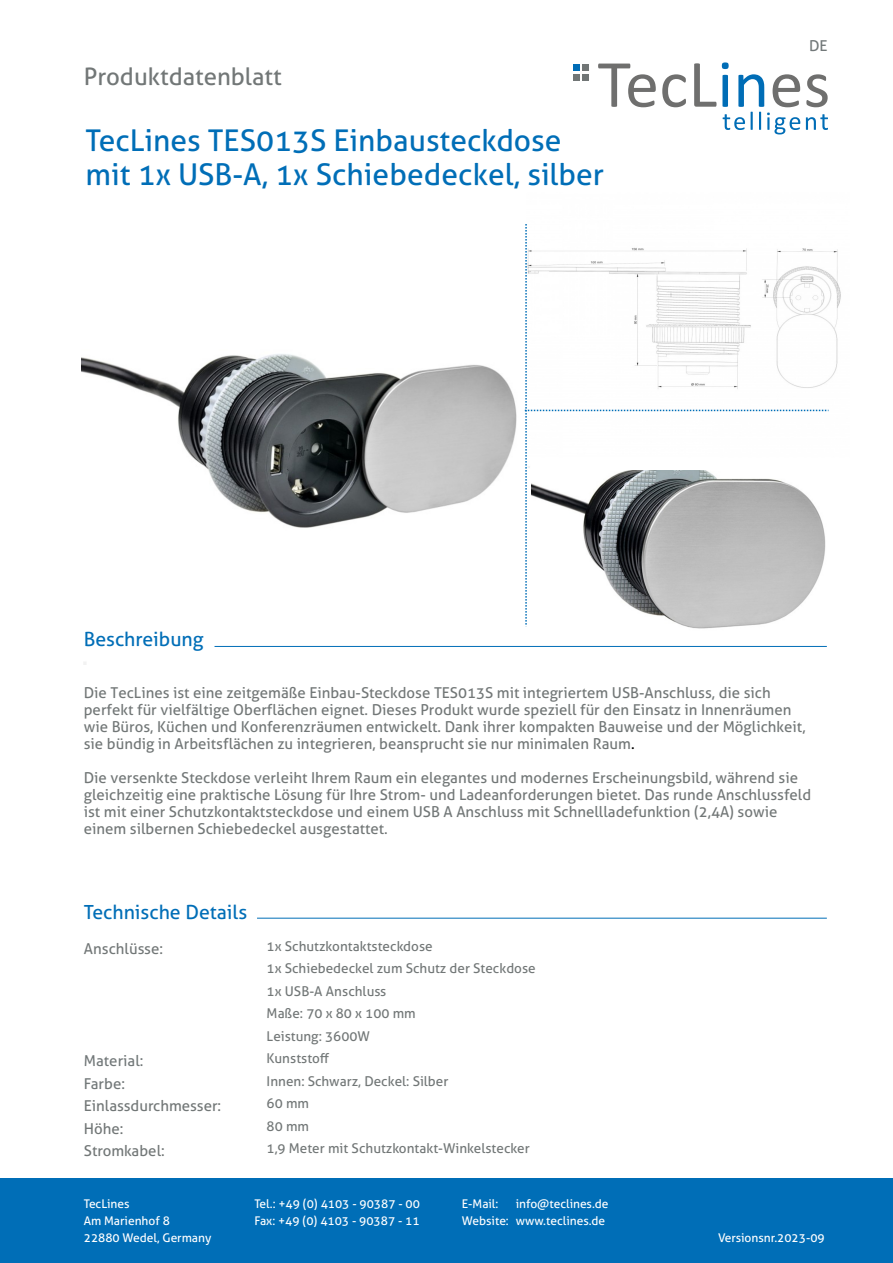
<style>
.page{position:relative;width:893px;height:1263px;background:#fff}
.page>*{position:absolute;margin:0;border:0;box-sizing:border-box;transform-origin:0 0}
.t1{font:30px/34px "Aller";color:#006eb7}
.t2{font:24px "Aller";color:#727777}
.t3{font:19.5px "Aller";color:#006eb7}
.t4{font:15px/17px "Aller";color:#727777}
.t5{font:15px/22.5px "Aller";color:#727879}
.t6{font:13.5px/22.5px "Aller";color:#727777}
.t7{font:12px "Aller";color:#fff}
.s1{color:#000}
</style>
<div class="page">
<img style="left:81px;top:354px;width:448px;height:311px">
<div style="left:0;top:1178px;width:893px;height:85px;background:#006eb7"></div>
<svg style="left:598px;top:64px;width:58px;height:43px"></svg>
<svg style="left:662px;top:74px;width:24px;height:33px"></svg>
<svg style="left:694px;top:63px;width:22px;height:44px"></svg>
<svg style="left:806px;top:74px;width:22px;height:33px"></svg>
<svg style="left:722px;top:62px;width:78px;height:72px"></svg>
<svg style="left:806px;top:114px;width:22px;height:16px"></svg>
<div style="left:573px;top:64px;width:7px;height:6px;background:#006db6"></div>
<div style="left:582px;top:64px;width:7px;height:6px;background:#717676"></div>
<div style="left:573px;top:74px;width:7px;height:7px;background:#717676"></div>
<div style="left:582px;top:74px;width:7px;height:7px;background:#717676"></div>
<hr style="left:215px;top:646px;width:612px;height:1px;background:#006eb7">
<hr style="left:257px;top:918px;width:570px;height:1px;background:#006eb7">
<svg style="left:525px;top:224px;width:303px;height:402px"></svg>
<h2 class="t2" style="left:84px;top:63px;width:199px">Produktdatenblatt</h2>
<h1 class="t1" style="left:85px;top:124px;width:520px">TecLines TES013S Einbausteckdose mit 1x USB-A, 1x Schiebedeckel, silber</h1>
<h3 class="t3" style="left:84px;top:628px;width:121px">Beschreibung</h3>
<p class="t5" style="left:809px;top:35px;width:20px">DE</p>
<p class="t4" style="left:84px;top:684px;width:723px">Die TecLines ist eine zeitgemäße Einbau-Steckdose TES013S mit integriertem USB-Anschluss, die sich perfekt für vielfältige Oberflächen eignet. Dieses Produkt wurde speziell für den Einsatz in Innenräumen wie Büros, Küchen und Konferenzräumen entwickelt. Dank ihrer kompakten Bauweise und der Möglichkeit, sie bündig in Arbeitsflächen zu integrieren, beansprucht sie nur minimalen Raum<span class="s1">.</span></p>
<p class="t4" style="left:84px;top:769px;width:729px">Die versenkte Steckdose verleiht Ihrem Raum ein elegantes und modernes Erscheinungsbild, während sie gleichzeitig eine praktische Lösung für Ihre Strom- und Ladeanforderungen bietet. Das runde Anschlussfeld ist mit einer Schutzkontaktsteckdose und einem USB A Anschluss mit Schnellladefunktion (2,4A) sowie einem silbernen Schiebedeckel ausgestattet.</p>
<h3 class="t3" style="left:84px;top:900px;width:165px">Technische Details</h3>
<p class="t4" style="left:84px;top:940px;width:81px">Anschlüsse:</p>
<p class="t5" style="left:84px;top:1050px;width:61px">Material:<br>Farbe:</p>
<p class="t4" style="left:84px;top:1095px;width:139px;line-height:22.5px">Einlassdurchmesser:<br>Höhe:<br>Stromkabel:</p>
<p class="t6" style="left:267px;top:935px;width:271px">1x Schutzkontaktsteckdose<br>1x Schiebedeckel zum Schutz der Steckdose<br>1x USB-A Anschluss<br>Maße: 70 x 80 x 100 mm<br>Leistung: 3600W<br>Kunststoff<br>Innen: Schwarz, Deckel: Silber<br>60 mm<br>80 mm<br>1,9 Meter mit Schutzkontakt-Winkelstecker</p>
<p class="t7" style="left:84px;top:1196px;width:47px">TecLines</p>
<p class="t7" style="left:254px;top:1196px;width:167px">Tel.: +49 (0) 4103 - 90387 - 00</p>
<p class="t7" style="left:462px;top:1196px;width:38px">E-Mail:</p>
<p class="t7" style="left:516px;top:1196px;width:94px">info@teclines.de</p>
<p class="t7" style="left:84px;top:1213px;width:88px">Am Marienhof 8</p>
<p class="t7" style="left:254px;top:1213px;width:167px">Fax: +49 (0) 4103 - 90387 - 11</p>
<p class="t7" style="left:462px;top:1213px;width:145px">Website: www.teclines.de</p>
<p class="t7" style="left:84px;top:1230px;width:129px">22880 Wedel, Germany</p>
<p class="t7" style="left:718px;top:1230px;width:108px">Versionsnr.2023-09</p>
</div>
